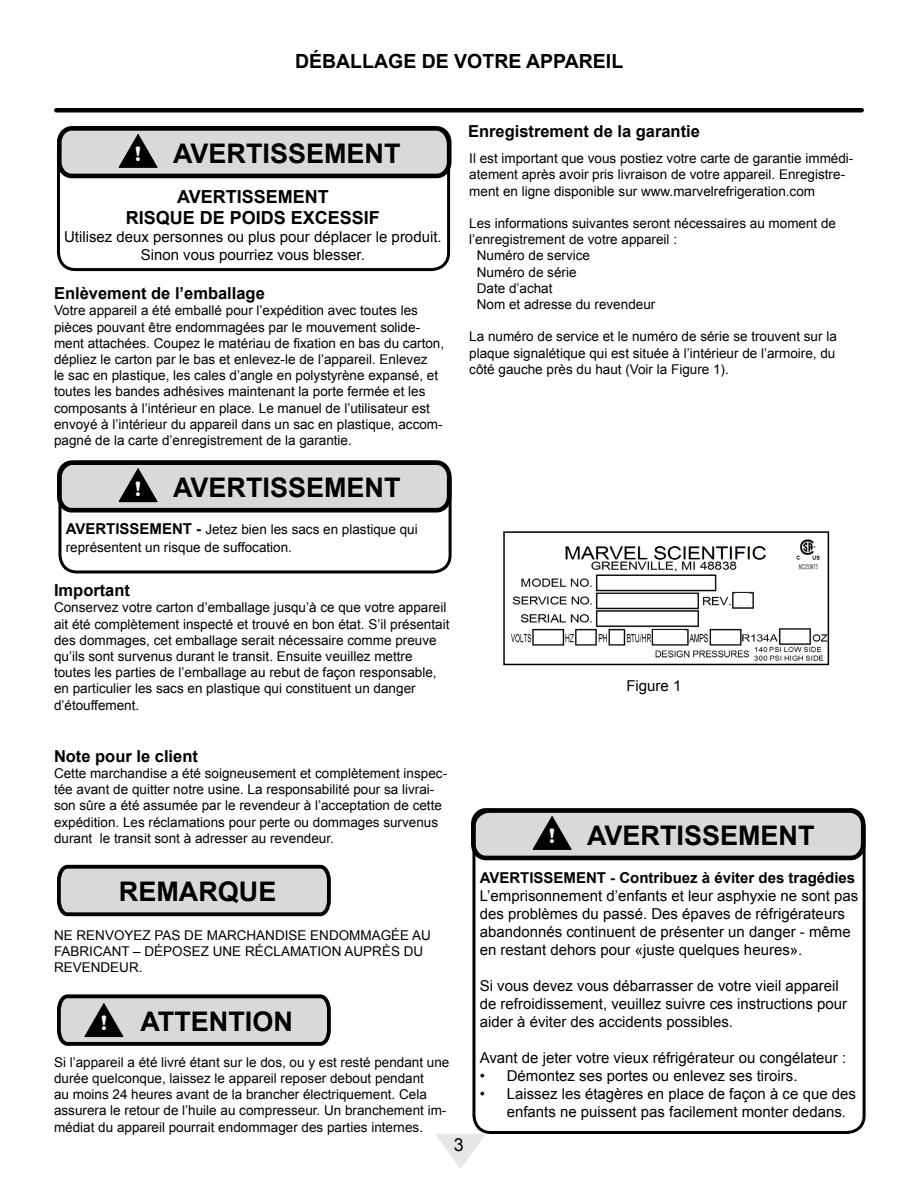
<style>
.page{position:relative;width:918px;height:1188px;background:#fff}
.page>*{position:absolute;margin:0;border:0;box-sizing:border-box;transform-origin:0 0}
.t1{font:700 27px "Arial";color:#000}
.t2{font:700 19.5px "Arial";color:#000}
.t3{font:700 18px/21.6px "Arial";color:#000;text-align:center}
.t4{font:18px "Arial";color:#000}
.t5{font:700 16.5px "Arial";color:#000}
.t6{font:15px/18px "Arial";color:#000}
.t7{font:700 15px "Arial";color:#000}
.t8{font:13.5px/16.2px "Arial";color:#000}
.s1{font-family:"Britannic";font-size:21.6px;color:#fff}
.s2{font-weight:700;font-size:15px}
</style>
<div class="page">
<svg style="left:435px;top:1134px;width:51px;height:35px"></svg>
<hr style="left:56px;top:108px;width:806px;height:4px;background:#000">
<svg style="left:57px;top:864px;width:274px;height:53px"></svg>
<svg style="left:57px;top:994px;width:274px;height:52px"></svg>
<img style="left:510px;top:539px;width:316px;height:122px">
<div style="left:503px;top:531px;width:326px;height:134px;border:2px solid #000"></div>
<div style="left:599px;top:576px;width:114px;height:11px;background:#fff"></div>
<div style="left:598px;top:594px;width:98px;height:13px;background:#fff"></div>
<div style="left:599px;top:612px;width:95px;height:12px;background:#fff"></div>
<div style="left:735px;top:594px;width:14px;height:11px;background:#fff"></div>
<div style="left:781px;top:630px;width:27px;height:13px;background:#fff"></div>
<div style="left:712px;top:631px;width:25px;height:11px;background:#fff"></div>
<div style="left:653px;top:631px;width:32px;height:11px;background:#fff"></div>
<div style="left:610px;top:632px;width:13px;height:11px;background:#fff"></div>
<div style="left:577px;top:631px;width:18px;height:11px;background:#fff"></div>
<div style="left:535px;top:631px;width:27px;height:12px;background:#fff"></div>
<div style="left:786px;top:572px;width:39px;height:29px;background:#fff"></div>
<div style="left:472px;top:809px;width:394px;height:325px;border:3px solid #000;border-radius:17px"></div>
<svg style="left:471px;top:808px;width:395px;height:55px"></svg>
<svg style="left:57px;top:126px;width:395px;height:55px"></svg>
<div style="left:57px;top:126px;width:393px;height:145px;border:3px solid #000;border-radius:17px"></div>
<div style="left:58px;top:461px;width:394px;height:112px;border:3px solid #000;border-radius:17px"></div>
<svg style="left:57px;top:460px;width:395px;height:55px"></svg>
<h2 class="t2" style="left:295px;top:48px;width:330px">DÉBALLAGE DE VOTRE APPAREIL</h2>
<h1 class="t1" style="left:134px;top:135px;width:268px"><span class="s1">!</span> AVERTISSEMENT</h1>
<h3 class="t3" style="left:126px;top:186px;width:256px">AVERTISSEMENT<br>RISQUE DE POIDS EXCESSIF</h3>
<p class="t6" style="left:64px;top:228px;width:379px;text-align:center">Utilisez deux personnes ou plus pour déplacer le produit.<br>Sinon vous pourriez vous blesser.</p>
<p class="t5" style="left:54px;top:282px;width:212px">Enlèvement de l’emballage</p>
<p class="t8" style="left:54px;top:303px;width:392px">Votre appareil a été emballé pour l’expédition avec toutes les pièces pouvant être endommagées par le mouvement solide&shy;ment attachées. Coupez le matériau de fixation en bas du carton, dépliez le carton par le bas et enlevez-le de l’appareil. Enlevez<br>le sac en plastique, les cales d’angle en polystyrène expansé, et toutes les bandes adhésives maintenant la porte fermée et les composants à l’intérieur en place. Le manuel de l’utilisateur est envoyé à l’intérieur du appareil dans un sac en plastique, accom&shy;pagné de la carte d’enregistrement de la garantie.</p>
<h1 class="t1" style="left:134px;top:470px;width:268px"><span class="s1">!</span> AVERTISSEMENT</h1>
<p class="t8" style="left:66px;top:521px;width:354px;line-height:18px"><span class="s2">AVERTISSEMENT -</span> Jetez bien les sacs en plastique qui représentent un risque de suffocation.</p>
<p class="t5" style="left:54px;top:579px;width:78px">Important</p>
<p class="t8" style="left:54px;top:600px;width:397px">Conservez votre carton d’emballage jusqu’à ce que votre appareil ait été complètement inspecté et trouvé en bon état. S’il présentait des dommages, cet emballage serait nécessaire comme preuve qu’ils sont survenus durant le transit. Ensuite veuillez mettre toutes les parties de l’emballage au rebut de façon responsable, en particulier les sacs en plastique qui constituent un danger d’étouffement.</p>
<p class="t5" style="left:54px;top:745px;width:145px">Note pour le client</p>
<p class="t8" style="left:54px;top:765px;width:395px">Cette marchandise a été soigneusement et complètement inspec&shy;tée avant de quitter notre usine. La responsabilité pour sa livrai&shy;son sûre a été assumée par le revendeur à l’acceptation de cette expédition. Les réclamations pour perte ou dommages survenus durant le transit sont à adresser au revendeur.</p>
<h1 class="t1" style="left:119px;top:874px;width:159px">REMARQUE</h1>
<p class="t8" style="left:54px;top:927px;width:379px">NE RENVOYEZ PAS DE MARCHANDISE ENDOMMAGÉE AU<br>FABRICANT – DÉPOSEZ UNE RÉCLAMATION AUPRÈS DU<br>REVENDEUR.</p>
<h1 class="t1" style="left:100px;top:1003px;width:194px"><span class="s1">!</span> ATTENTION</h1>
<p class="t8" style="left:54px;top:1054px;width:397px">Si l’appareil a été livré étant sur le dos, ou y est resté pendant une durée quelconque, laissez le appareil reposer debout pendant<br>au moins 24 heures avant de la brancher électriquement. Cela assurera le retour de l’huile au compresseur. Un branchement im&shy;médiat du appareil pourrait endommager des parties internes.</p>
<p class="t5" style="left:468px;top:120px;width:233px">Enregistrement de la garantie</p>
<p class="t8" style="left:469px;top:150px;width:386px">Il est important que vous postiez votre carte de garantie immédi&shy;atement après avoir pris livraison de votre appareil. Enregistre&shy;ment en ligne disponible sur www.marvelrefrigeration.com</p>
<p class="t8" style="left:469px;top:215px;width:368px">Les informations suivantes seront nécessaires au moment de</p>
<p class="t8" style="left:469px;top:231px;width:209px">l’enregistrement de votre appareil :</p>
<p class="t8" style="left:477px;top:248px;width:115px">Numéro de service</p>
<p class="t8" style="left:477px;top:264px;width:101px">Numéro de série</p>
<p class="t8" style="left:477px;top:280px;width:77px">Date d’achat</p>
<p class="t8" style="left:477px;top:296px;width:180px">Nom et adresse du revendeur</p>
<p class="t8" style="left:469px;top:329px;width:369px;text-align:justify">La numéro de service et le numéro de série se trouvent sur la plaque signalétique qui est située à l’intérieur de l’armoire, du côté gauche près du haut (Voir la Figure 1).</p>
<p class="t6" style="left:626px;top:677px;width:57px">Figure 1</p>
<h1 class="t1" style="left:548px;top:818px;width:268px"><span class="s1">!</span> AVERTISSEMENT</h1>
<p class="t7" style="left:480px;top:868px;width:377px">AVERTISSEMENT - Contribuez à éviter des tragédies</p>
<p class="t6" style="left:480px;top:887px;width:380px">L’emprisonnement d’enfants et leur asphyxie ne sont pas des problèmes du passé. Des épaves de réfrigérateurs abandonnés continuent de présenter un danger - même en restant dehors pour «juste quelques heures».</p>
<p class="t6" style="left:480px;top:977px;width:369px">Si vous devez vous débarrasser de votre vieil appareil de refroidissement, veuillez suivre ces instructions pour aider à éviter des accidents possibles.</p>
<p class="t6" style="left:480px;top:1049px;width:368px">Avant de jeter votre vieux réfrigérateur ou congélateur :</p>
<p class="t6" style="left:480px;top:1067px;width:319px">• Démontez ses portes ou enlevez ses tiroirs.</p>
<p class="t6" style="left:507px;top:1085px;width:351px;text-indent:-27px">• Laissez les étagères en place de façon à ce que des enfants ne puissent pas facilement monter dedans.</p>
<h3 class="t4" style="left:454px;top:1133px;width:12px">3</h3>
</div>
